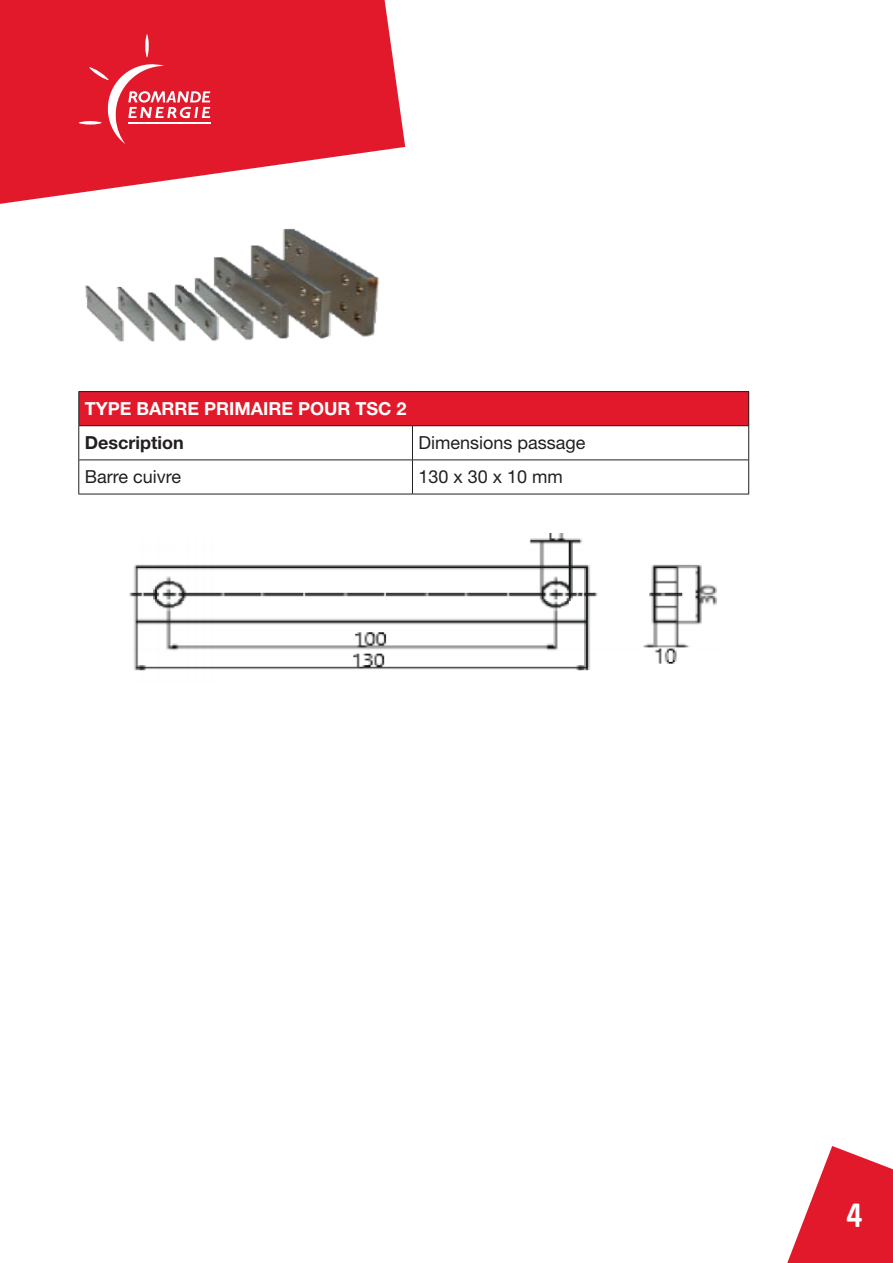
<style>
.page{position:relative;width:893px;height:1263px;background:#fff}
.page>*{position:absolute;margin:0;border:0;box-sizing:border-box;transform-origin:0 0}
.t1{font:700 33px "Brauer Neue Std";color:#fff}
.t2{font:18px "Helvetica Neue LT Pro";color:#231f20}
.t3{font:700 18px "Helvetica Neue LT Pro";color:#fff}
.t4{font:700 18px "Helvetica Neue LT Pro";color:#231f20}
</style>
<div class="page">
<svg style="left:0;top:0;width:405px;height:204px;fill:#e2192b"></svg>
<svg style="left:145px;top:34px;width:4px;height:24px"></svg>
<svg style="left:78px;top:64px;width:132px;height:80px;background:#e6404f"></svg>
<svg style="left:787px;top:1146px;width:106px;height:117px"></svg>
<div style="left:79px;top:392px;width:670px;height:34px;background:#e2192b"></div>
<hr style="left:78px;top:391px;width:334px;height:1px;background:#231f20">
<hr style="left:78px;top:392px;width:1px;height:34px;background:#231f20">
<hr style="left:412px;top:391px;width:337px;height:1px;background:#231f20">
<hr style="left:748px;top:392px;width:1px;height:34px;background:#231f20">
<hr style="left:78px;top:426px;width:1px;height:34px;background:#231f20">
<hr style="left:748px;top:426px;width:1px;height:34px;background:#231f20">
<hr style="left:78px;top:460px;width:1px;height:34px;background:#231f20">
<hr style="left:748px;top:460px;width:1px;height:34px;background:#231f20">
<hr style="left:79px;top:425px;width:333px;height:1px;background:#231f20">
<hr style="left:412px;top:425px;width:336px;height:1px;background:#231f20">
<hr style="left:412px;top:426px;width:1px;height:34px;background:#231f20">
<hr style="left:79px;top:460px;width:333px;height:1px;background:#231f20">
<hr style="left:78px;top:494px;width:334px;height:1px;background:#231f20">
<hr style="left:412px;top:460px;width:336px;height:1px;background:#231f20">
<hr style="left:412px;top:460px;width:1px;height:34px;background:#231f20">
<hr style="left:412px;top:494px;width:337px;height:1px;background:#231f20">
<img style="left:85px;top:229px;width:294px;height:113px">
<img style="left:129px;top:533px;width:588px;height:138px">
<p class="t3" style="left:85px;top:397px;width:323px">TYPE BARRE PRIMAIRE POUR TSC 2</p>
<p class="t4" style="left:85px;top:431px;width:100px">Description</p>
<p class="t2" style="left:418px;top:432px;width:169px">Dimensions passage</p>
<p class="t2" style="left:85px;top:466px;width:98px">Barre cuivre</p>
<p class="t2" style="left:418px;top:466px;width:146px">130 x 30 x 10 mm</p>
<p class="t1" style="left:846px;top:1196px;width:18px">4</p>
</div>
